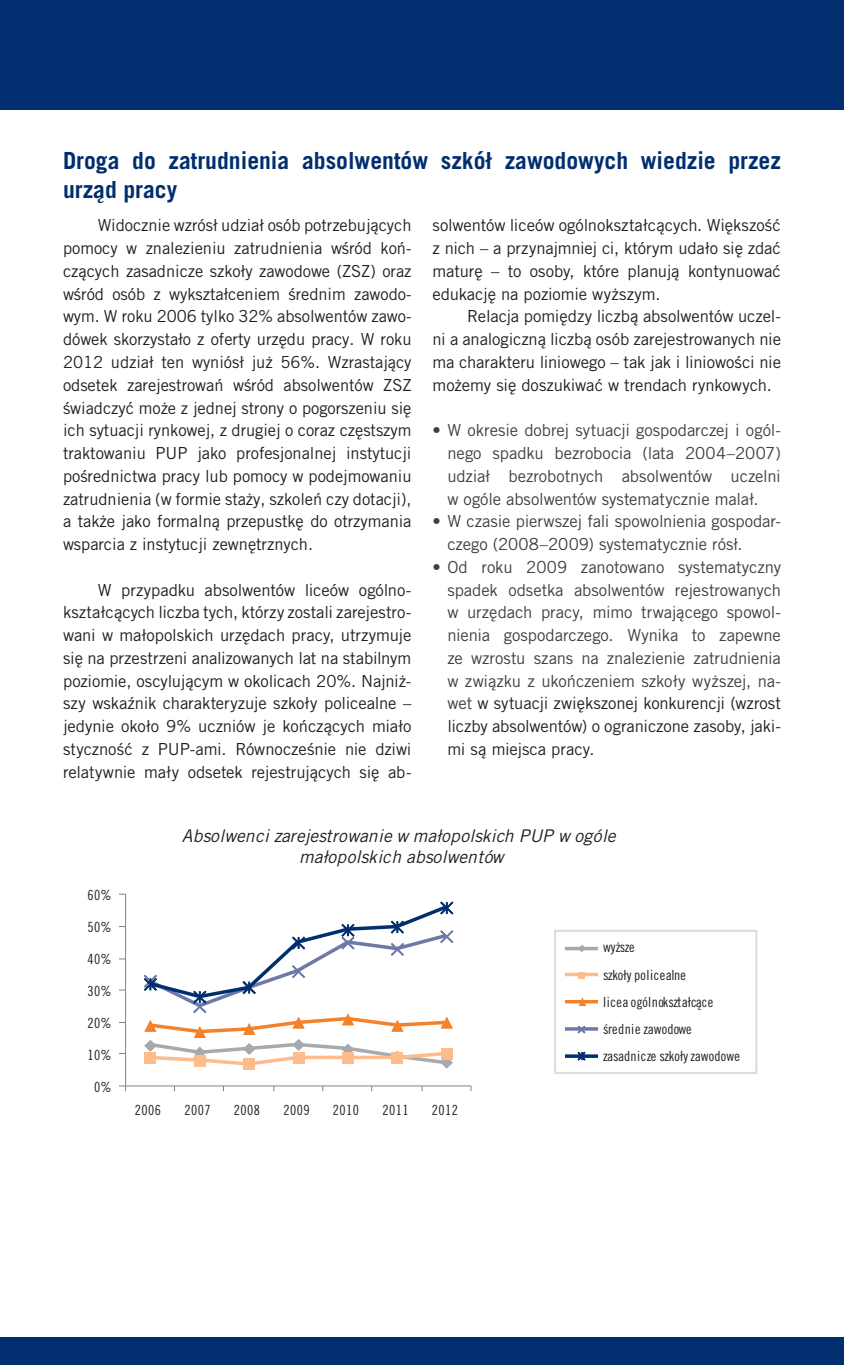
<style>
.page{position:relative;width:844px;height:1365px;background:#fff}
.page>*{position:absolute;margin:0;border:0;box-sizing:border-box;transform-origin:0 0}
.t1{font:700 23.62px/28.3px "Trade Gothic LT Pro";color:#002e6e}
.t2{font:italic 17.5px/21px "Trade Gothic LT Pro";letter-spacing:.005em;color:#231f20;text-align:center}
.t3{font:16.62px/22.8px "Trade Gothic LT Pro";letter-spacing:-.005em;color:#231f20;text-align:justify}
.t4{font:16.62px/22.8px "Trade Gothic LT Pro";letter-spacing:-.005em;color:#404041;text-align:justify}
.t5{font:14px/27.1px "Trade Gothic LT Pro Cn 18";letter-spacing:.02em;color:#231f20}
.s1{color:#231f20}
</style>
<div class="page">
<div style="left:0;top:1336px;width:843px;height:28px;background:#002e6e"></div>
<div style="left:0;top:0;width:843px;height:109px;background:#002e6e"></div>
<hr style="left:125px;top:894px;width:1px;height:191px;background:#808285">
<hr style="left:125px;top:1085px;width:346px;height:1px;background:#808285">
<svg style="left:119px;top:1085px;width:7px;height:5px"></svg>
<div style="left:243px;top:1058px;width:12px;height:11px;background:#fcbc8b"></div>
<svg style="left:143px;top:901px;width:311px;height:167px"></svg>
<svg style="left:565px;top:946px;width:33px;height:4px"></svg>
<svg style="left:578px;top:945px;width:7px;height:6px"></svg>
<svg style="left:565px;top:972px;width:33px;height:4px"></svg>
<div style="left:578px;top:971px;width:6px;height:7px;background:#fcbc8b"></div>
<svg style="left:565px;top:1000px;width:33px;height:3px"></svg>
<svg style="left:578px;top:997px;width:7px;height:8px"></svg>
<hr style="left:565px;top:1027px;width:33px;height:3px;background:#6e79a8">
<svg style="left:575px;top:1025px;width:12px;height:9px"></svg>
<hr style="left:565px;top:1054px;width:33px;height:3px;background:#002e6e">
<svg style="left:575px;top:1051px;width:12px;height:10px"></svg>
<div style="left:554px;top:929px;width:203px;height:144px;border:2px solid #dcddde"></div>
<h1 class="t1" style="left:63px;top:150px;width:719px">Droga do zatrudnienia absolwentów szkół zawodowych wiedzie przez urząd pracy</h1>
<p class="t3" style="left:63px;top:216px;width:350px;text-indent:35px">Widocznie wzrósł udział osób potrzebujących pomocy w znalezieniu zatrudnienia wśród koń&shy;czących zasadnicze szkoły zawodowe (ZSZ) oraz wśród osób z wykształceniem średnim zawodo&shy;wym. W roku 2006 tylko 32% absolwentów zawo&shy;dówek skorzystało z oferty urzędu pracy. W roku 2012 udział ten wyniósł już 56%. Wzrastający odsetek zarejestrowań wśród absolwentów ZSZ świadczyć może z jednej strony o pogorszeniu się ich sytuacji rynkowej, z drugiej o coraz częstszym traktowaniu PUP jako profesjonalnej instytucji pośrednictwa pracy lub pomocy w podejmowaniu zatrudnienia (w formie staży, szkoleń czy dotacji), a także jako formalną przepustkę do otrzymania wsparcia z instytucji zewnętrznych.</p>
<p class="t3" style="left:63px;top:580px;width:350px;text-indent:35px">W przypadku absolwentów liceów ogólno&shy;kształcących liczba tych, którzy zostali zarejestro&shy;wani w małopolskich urzędach pracy, utrzymuje się na przestrzeni analizowanych lat na stabilnym poziomie, oscylującym w okolicach 20%. Najniż&shy;szy wskaźnik charakteryzuje szkoły policealne – jedynie około 9% uczniów je kończących miało styczność z PUP-ami. Równocześnie nie dziwi relatywnie mały odsetek rejestrujących się ab-</p>
<p class="t3" style="left:432px;top:216px;width:350px">solwentów liceów ogólnokształcących. Większość z nich – a przynajmniej ci, którym udało się zdać maturę – to osoby, które planują kontynuować edukację na poziomie wyższym.</p>
<p class="t3" style="left:432px;top:307px;width:350px;text-indent:35px">Relacja pomiędzy liczbą absolwentów uczel&shy;ni a analogiczną liczbą osób zarejestrowanych nie ma charakteru liniowego – tak jak i liniowości nie możemy się doszukiwać w trendach rynkowych.</p>
<p class="t4" style="left:447px;top:421px;width:335px;text-indent:-15px">• W okresie dobrej sytuacji gospodarczej i ogól&shy;nego spadku bezrobocia (lata 2004–2007) udział bezrobotnych absolwentów uczelni w ogóle absolwentów systematycznie malał.</p>
<p class="t4" style="left:447px;top:512px;width:335px;text-indent:-15px">• W czasie pierwszej fali spowolnienia gospodar&shy;czego (2008–2009) systematycznie rósł.</p>
<p class="t4" style="left:447px;top:557px;width:335px;text-indent:-15px">• Od roku 2009 zanotowano systematyczny spadek odsetka absolwentów rejestrowanych w urzędach pracy, mimo trwającego spowol&shy;nienia gospodarczego. Wynika to zapewne ze wzrostu szans na znalezienie zatrudnienia w związku z ukończeniem szkoły wyższej, na&shy;wet <span class="s1">w sytuacji zwiększonej konkurencji (wzrost liczby absolwentów) o ograniczone zasoby, jaki&shy;mi są miejsca pracy.</span></p>
<p class="t5" style="left:87px;top:883px;width:26px">60%</p>
<p class="t5" style="left:87px;top:915px;width:26px">50%</p>
<p class="t5" style="left:87px;top:947px;width:26px">40%</p>
<p class="t5" style="left:87px;top:979px;width:26px">30%</p>
<p class="t5" style="left:87px;top:1011px;width:26px">20%</p>
<p class="t5" style="left:87px;top:1043px;width:26px">10%</p>
<p class="t5" style="left:94px;top:1075px;width:19px">0%</p>
<p class="t2" style="left:182px;top:827px;width:435px">Absolwenci zarejestrowanie w małopolskich PUP w ogóle małopolskich absolwentów</p>
<p class="t5" style="left:135px;top:1097px;width:28px">2006</p>
<p class="t5" style="left:184px;top:1097px;width:28px">2007</p>
<p class="t5" style="left:234px;top:1097px;width:28px">2008</p>
<p class="t5" style="left:283px;top:1097px;width:28px">2009</p>
<p class="t5" style="left:333px;top:1097px;width:28px">2010</p>
<p class="t5" style="left:382px;top:1097px;width:28px">2011</p>
<p class="t5" style="left:432px;top:1097px;width:28px">2012</p>
<p class="t5" style="left:603px;top:935px;width:138px">wyższe<br>szkoły policealne<br>licea ogólnokształcące średnie zawodowe zasadnicze szkoły zawodowe</p>
</div>
